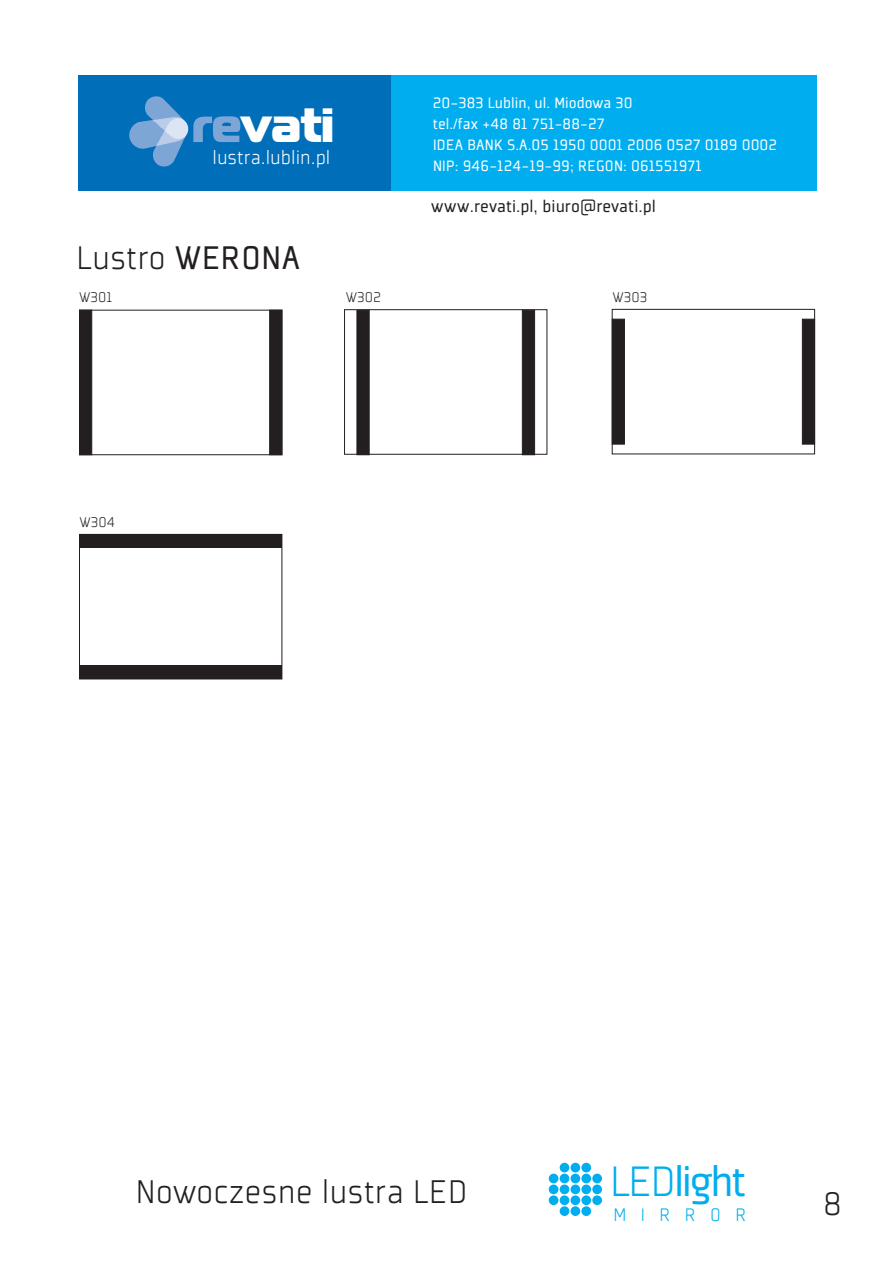
<style>
.page{position:relative;width:893px;height:1263px;background:#fff}
.page>*{position:absolute;margin:0;border:0;box-sizing:border-box;transform-origin:0 0}
.t1{font:48.15px "Magistral Black C";color:#fff}
.t2{font:46.8px "Plexes Book Pro";letter-spacing:-.05em;color:#00aeef}
.t3{font:36.15px "Plexes Light Pro";color:#231f20}
.t4{font:36px "Plexes Light Pro";color:#231f20}
.t5{font:21.3px "Plexes Light Pro";color:#fff}
.t6{font:19.95px "Plexes Light Pro";letter-spacing:.725em;color:#00aeef}
.t7{font:18.6px "Plexes Book Pro";color:#231f20}
.t8{font:16.5px/21px "Plexes Book Pro";color:#fff}
.t9{font:15.45px "Plexes Light Pro";color:#231f20}
.s1{font-family:"Plexes Book Pro"}
.s2{font-family:"Plexes Light Pro"}
</style>
<div class="page">
<div style="left:79px;top:310px;width:203px;height:145px;border:1px solid #231f20"></div>
<div style="left:344px;top:309px;width:203px;height:146px;border:1px solid #231f20"></div>
<div style="left:612px;top:309px;width:203px;height:145px;border:1px solid #231f20"></div>
<svg style="left:79px;top:309px;width:14px;height:147px;background:#302d2e"></svg>
<svg style="left:269px;top:309px;width:14px;height:147px;background:#2b2728"></svg>
<svg style="left:356px;top:309px;width:14px;height:147px;background:#2e2a2b"></svg>
<svg style="left:521px;top:309px;width:14px;height:147px;background:#322f2f"></svg>
<svg style="left:611px;top:318px;width:14px;height:127px;background:#2c2929"></svg>
<svg style="left:801px;top:318px;width:14px;height:127px;background:#322f30"></svg>
<div style="left:78px;top:75px;width:738px;height:116px;background:#00aeef"></div>
<div style="left:78px;top:75px;width:312px;height:116px;background:#006eb9"></div>
<img style="left:193px;top:116px;width:47px;height:26px">
<img style="left:145px;top:96px;width:36px;height:21px">
<img style="left:153px;top:149px;width:27px;height:18px">
<img style="left:129px;top:117px;width:59px;height:32px">
<div style="left:560px;top:1163px;width:9px;height:9px;background:#00aeef;border-radius:50%"></div>
<div style="left:570px;top:1163px;width:10px;height:9px;background:#00aeef;border-radius:50%"></div>
<div style="left:581px;top:1163px;width:10px;height:9px;background:#00aeef;border-radius:50%"></div>
<div style="left:549px;top:1173px;width:9px;height:10px;background:#00aeef;border-radius:50%"></div>
<div style="left:560px;top:1173px;width:9px;height:10px;background:#00aeef;border-radius:50%"></div>
<svg style="left:570px;top:1173px;width:10px;height:10px"></svg>
<div style="left:581px;top:1173px;width:10px;height:10px;background:#00aeef;border-radius:50%"></div>
<div style="left:592px;top:1173px;width:10px;height:10px;background:#00aeef;border-radius:50%"></div>
<div style="left:549px;top:1184px;width:9px;height:10px;background:#00aeef;border-radius:50%"></div>
<div style="left:560px;top:1184px;width:9px;height:10px;background:#00aeef;border-radius:50%"></div>
<div style="left:570px;top:1184px;width:10px;height:10px;background:#00aeef;border-radius:50%"></div>
<div style="left:581px;top:1184px;width:10px;height:10px;background:#00aeef;border-radius:50%"></div>
<div style="left:592px;top:1184px;width:10px;height:10px;background:#00aeef;border-radius:50%"></div>
<div style="left:549px;top:1195px;width:9px;height:10px;background:#00aeef;border-radius:50%"></div>
<div style="left:560px;top:1195px;width:9px;height:10px;background:#00aeef;border-radius:50%"></div>
<div style="left:570px;top:1195px;width:10px;height:10px;background:#00aeef;border-radius:50%"></div>
<div style="left:581px;top:1195px;width:10px;height:10px;background:#00aeef;border-radius:50%"></div>
<div style="left:592px;top:1195px;width:10px;height:10px;background:#00aeef;border-radius:50%"></div>
<div style="left:560px;top:1206px;width:9px;height:10px;background:#00aeef;border-radius:50%"></div>
<div style="left:570px;top:1206px;width:10px;height:10px;background:#00aeef;border-radius:50%"></div>
<div style="left:581px;top:1206px;width:10px;height:10px;background:#00aeef;border-radius:50%"></div>
<div style="left:79px;top:534px;width:203px;height:14px;background:#231f20"></div>
<div style="left:79px;top:665px;width:203px;height:14px;background:#231f20"></div>
<h1 class="t1" style="left:241px;top:108px;width:94px">vati</h1>
<p class="t5" style="left:213px;top:149px;width:119px">lustra.lublin.pl</p>
<h3 class="t4" style="left:77px;top:243px;width:225px">Lustro <span class="s1">WERONA</span></h3>
<p class="t8" style="left:433px;top:94px;width:346px">20-383 Lublin, ul. Miodowa 30<br>tel./fax +48 81 751-88-27<br>IDEA BANK S.A.05 1950 0001 2006 0527 0189 0002<br>NIP: 946-124-19-99; REGON: 061551971</p>
<p class="t7" style="left:431px;top:198px;width:226px">www.revati.pl, biuro@revati.pl</p>
<p class="t9" style="left:79px;top:291px;width:35px">W301</p>
<p class="t9" style="left:346px;top:291px;width:37px">W302</p>
<p class="t9" style="left:612px;top:291px;width:37px">W303</p>
<p class="t9" style="left:80px;top:516px;width:37px">W304</p>
<h3 class="t3" style="left:136px;top:1177px;width:333px">Nowoczesne lustra LED</h3>
<h2 class="t2" style="left:610px;top:1163px;width:138px"><span class="s2">LED</span>light</h2>
<p class="t6" style="left:613px;top:1206px;width:135px">MIRROR</p>
<h3 class="t4" style="left:823px;top:1189px;width:21px">8</h3>
</div>
